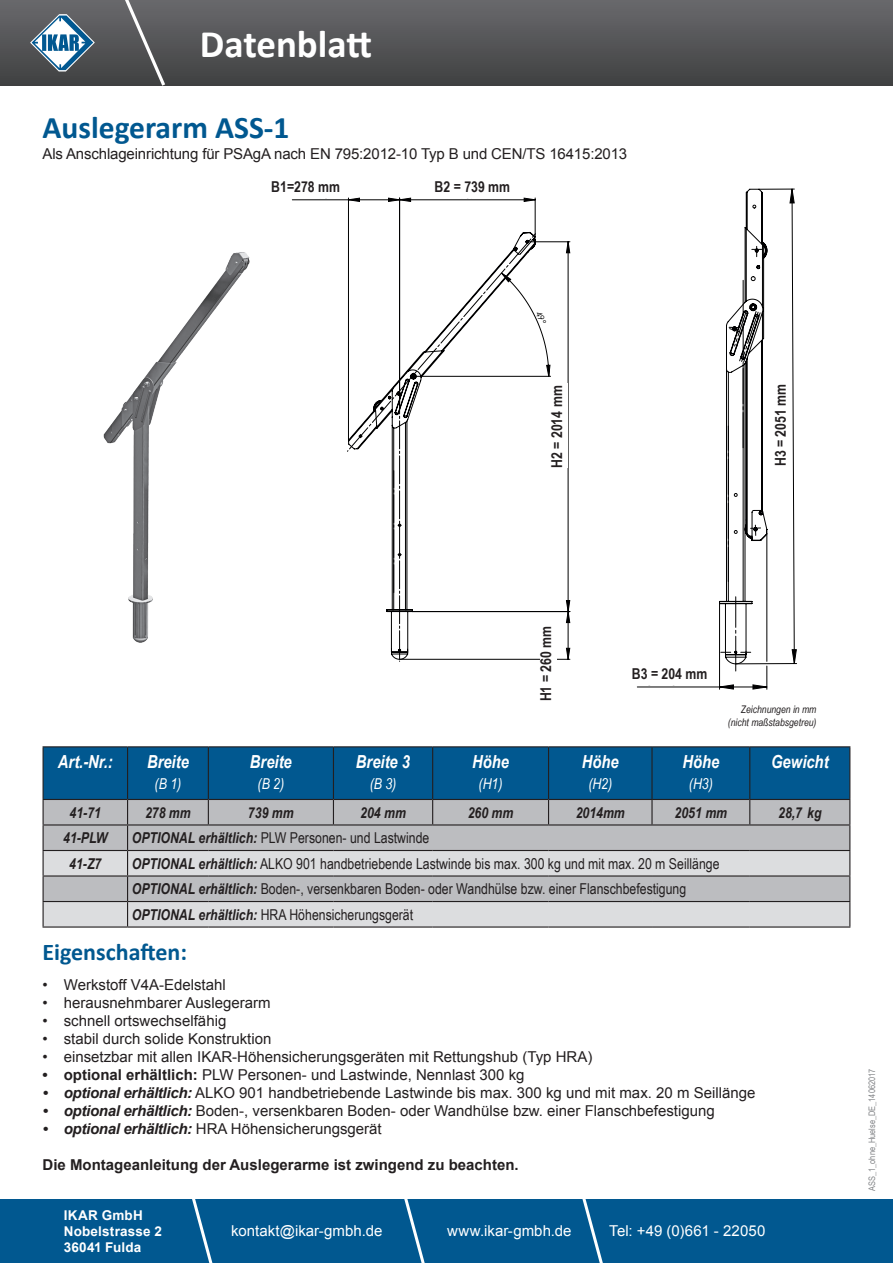
<style>
.page{position:relative;width:893px;height:1263px;background:#fff}
.page>*{position:absolute;margin:0;border:0;box-sizing:border-box;transform-origin:0 0}
.t1{font:700 39px "Calibri";color:#fff}
.t2{font:700 31.5px "Calibri";color:#015890}
.t3{font:700 24px "Calibri";color:#015890}
.t4{font:italic 700 18px "Arial Narrow";color:#fff}
.t5{font:15px "Arial";color:#231f20}
.t6{font:15px/25.5px "Arial Narrow";color:#231f20}
.t7{font:700 15px "Arial";color:#231f20}
.t8{font:15px "Arial";color:#fff}
.t9{font:italic 700 15px "Arial Narrow";color:#231f20}
.t10{font:700 15px "Arial Narrow";color:#231f20}
.t11{font:italic 15px "Arial Narrow";color:#fff}
.t12{font:700 13.5px/16.2px "Arial";letter-spacing:.015em;color:#fff}
.t13{font:10.8px "Century Gothic";letter-spacing:-.005em;color:#000001}
.t14{font:italic 10.5px/12.6px "Arial Narrow";color:#231f20;text-align:right}
.t15{font:9px "Arial Narrow";color:#808285}
.t16{font:8.55px "Century Gothic";color:#000001}
.s1{font-weight:700;font-style:italic}
.s2{font-weight:700}
</style>
<div class="page">
<div style="left:0;top:0;width:893px;height:85px;background:linear-gradient(to bottom,#69696c,#404142)"></div>
<svg style="left:117px;top:0;width:51px;height:86px;background:#5f6061"></svg>
<svg style="left:30px;top:14px;width:65px;height:58px"></svg>
<div style="left:0;top:1199px;width:893px;height:64px;background:#015890"></div>
<svg style="left:192px;top:1199px;width:21px;height:64px"></svg>
<svg style="left:404px;top:1199px;width:21px;height:64px"></svg>
<svg style="left:582px;top:1199px;width:21px;height:64px"></svg>
<img style="left:103px;top:252px;width:147px;height:391px">
<svg style="left:43px;top:747px;width:807px;height:179px;background:#8aa4b6"></svg>
<hr style="left:43px;top:746px;width:85px;height:1px;background:#231f20">
<hr style="left:43px;top:747px;width:1px;height:52px;background:#231f20">
<hr style="left:128px;top:746px;width:80px;height:1px;background:#231f20">
<hr style="left:127px;top:747px;width:1px;height:52px;background:#231f20">
<hr style="left:208px;top:746px;width:125px;height:1px;background:#231f20">
<hr style="left:208px;top:747px;width:1px;height:52px;background:#231f20">
<hr style="left:333px;top:746px;width:100px;height:1px;background:#231f20">
<hr style="left:333px;top:747px;width:1px;height:52px;background:#231f20">
<hr style="left:433px;top:746px;width:116px;height:1px;background:#231f20">
<hr style="left:432px;top:747px;width:1px;height:52px;background:#231f20">
<hr style="left:549px;top:746px;width:103px;height:1px;background:#231f20">
<hr style="left:548px;top:747px;width:1px;height:52px;background:#231f20">
<hr style="left:652px;top:746px;width:98px;height:1px;background:#231f20">
<hr style="left:651px;top:747px;width:2px;height:52px;background:#231f20">
<hr style="left:750px;top:746px;width:100px;height:1px;background:#231f20">
<hr style="left:749px;top:747px;width:1px;height:52px;background:#231f20">
<hr style="left:849px;top:747px;width:1px;height:52px;background:#231f20">
<hr style="left:43px;top:799px;width:85px;height:1px;background:#231f20">
<hr style="left:128px;top:799px;width:80px;height:1px;background:#231f20">
<hr style="left:208px;top:799px;width:125px;height:1px;background:#231f20">
<hr style="left:333px;top:799px;width:100px;height:1px;background:#231f20">
<hr style="left:433px;top:799px;width:116px;height:1px;background:#231f20">
<hr style="left:549px;top:799px;width:103px;height:1px;background:#231f20">
<hr style="left:652px;top:799px;width:98px;height:1px;background:#231f20">
<hr style="left:750px;top:799px;width:100px;height:1px;background:#231f20">
<hr style="left:43px;top:875px;width:85px;height:1px;background:#231f20">
<hr style="left:128px;top:875px;width:80px;height:1px;background:#231f20">
<hr style="left:208px;top:875px;width:125px;height:1px;background:#231f20">
<hr style="left:333px;top:875px;width:100px;height:1px;background:#231f20">
<hr style="left:433px;top:875px;width:116px;height:1px;background:#231f20">
<hr style="left:549px;top:875px;width:103px;height:1px;background:#231f20">
<hr style="left:652px;top:875px;width:98px;height:1px;background:#231f20">
<hr style="left:750px;top:875px;width:100px;height:1px;background:#231f20">
<hr style="left:43px;top:901px;width:85px;height:1px;background:#231f20">
<hr style="left:128px;top:901px;width:80px;height:1px;background:#231f20">
<hr style="left:208px;top:901px;width:125px;height:1px;background:#231f20">
<hr style="left:333px;top:901px;width:100px;height:1px;background:#231f20">
<hr style="left:433px;top:901px;width:116px;height:1px;background:#231f20">
<hr style="left:549px;top:901px;width:103px;height:1px;background:#231f20">
<hr style="left:652px;top:901px;width:98px;height:1px;background:#231f20">
<hr style="left:750px;top:901px;width:100px;height:1px;background:#231f20">
<hr style="left:43px;top:926px;width:85px;height:1px;background:#231f20">
<hr style="left:128px;top:926px;width:80px;height:1px;background:#231f20">
<hr style="left:208px;top:926px;width:125px;height:1px;background:#231f20">
<hr style="left:333px;top:926px;width:100px;height:1px;background:#231f20">
<hr style="left:433px;top:926px;width:116px;height:1px;background:#231f20">
<hr style="left:549px;top:926px;width:103px;height:1px;background:#231f20">
<hr style="left:652px;top:926px;width:98px;height:1px;background:#231f20">
<hr style="left:750px;top:926px;width:100px;height:1px;background:#231f20">
<hr style="left:417px;top:376px;width:134px;height:1px;background:#000001">
<hr style="left:535px;top:198px;width:1px;height:39px;background:#000001">
<hr style="left:399px;top:198px;width:1px;height:208px;background:#000001">
<hr style="left:348px;top:198px;width:1px;height:242px;background:#000001">
<hr style="left:292px;top:200px;width:56px;height:1px;background:#000001">
<hr style="left:527px;top:242px;width:43px;height:1px;background:#000001">
<hr style="left:412px;top:611px;width:158px;height:1px;background:#000001">
<hr style="left:400px;top:659px;width:170px;height:1px;background:#000001">
<svg style="left:349px;top:198px;width:186px;height:4px"></svg>
<svg style="left:566px;top:242px;width:4px;height:417px"></svg>
<hr style="left:637px;top:687px;width:82px;height:1px;background:#000001">
<svg style="left:718px;top:188px;width:79px;height:501px"></svg>
<div style="left:551px;top:383px;width:17px;height:85px;background:#fff"></div>
<div style="left:540px;top:617px;width:17px;height:84px;background:#fff"></div>
<div style="left:775px;top:375px;width:17px;height:91px;background:#fff"></div>
<svg style="left:347px;top:233px;width:203px;height:428px"></svg>
<h1 class="t1" style="left:200px;top:19px;width:174px">Datenblatt</h1>
<h1 class="t1" style="left:346px;top:19px;width:27px">t</h1>
<h2 class="t2" style="left:43px;top:108px;width:248px">Auslegerarm ASS-1</h2>
<p class="t5" style="left:43px;top:144px;width:586px">Als Anschlageinrichtung für PSAgA nach EN 795:2012-10 Typ B und CEN/TS 16415:2013</p>
<p class="t10" style="left:271px;top:175px;width:70px">B1=278 mm</p>
<p class="t10" style="left:435px;top:175px;width:77px">B2 = 739 mm</p>
<p class="t16" style="left:295px;top:189px;width:54px">B1 = 278 mm</p>
<p class="t16" style="left:441px;top:189px;width:54px">B2 = 739 mm</p>
<p class="t10" style="left:545px;top:468px;width:84px;rotate:-90deg">H2 = 2014 mm</p>
<p class="t16" style="left:557px;top:456px;width:59px;rotate:-90deg">H2 = 2014 mm</p>
<p class="t13" style="left:779px;top:450px;width:75px;rotate:-90deg">H3 = 2051 mm</p>
<p class="t10" style="left:769px;top:466px;width:84px;rotate:-90deg">H3 = 2051 mm</p>
<p class="t4" style="left:58px;top:748px;width:56px">Art.-Nr.:</p>
<p class="t4" style="left:147px;top:748px;width:43px">Breite</p>
<p class="t11" style="left:155px;top:774px;width:28px">(B 1)</p>
<p class="t4" style="left:250px;top:748px;width:43px">Breite</p>
<p class="t11" style="left:258px;top:774px;width:28px">(B 2)</p>
<p class="t4" style="left:356px;top:748px;width:56px">Breite 3</p>
<p class="t11" style="left:370px;top:774px;width:28px">(B 3)</p>
<p class="t4" style="left:472px;top:748px;width:38px">Höhe</p>
<p class="t11" style="left:479px;top:774px;width:25px">(H1)</p>
<p class="t10" style="left:534px;top:701px;width:77px;rotate:-90deg">H1 = 260 mm</p>
<p class="t4" style="left:582px;top:748px;width:38px">Höhe</p>
<p class="t11" style="left:588px;top:774px;width:25px">(H2)</p>
<p class="t10" style="left:632px;top:662px;width:77px">B3 = 204 mm</p>
<p class="t13" style="left:640px;top:673px;width:67px">B3 = 204 mm</p>
<p class="t14" style="left:728px;top:703px;width:90px">Zeichnungen in mm (nicht maßstabsgetreu)</p>
<p class="t4" style="left:682px;top:748px;width:38px">Höhe</p>
<p class="t11" style="left:689px;top:774px;width:25px">(H3)</p>
<p class="t4" style="left:771px;top:748px;width:59px">Gewicht</p>
<p class="t9" style="left:70px;top:801px;width:33px">41-71</p>
<p class="t9" style="left:145px;top:801px;width:47px">278 mm</p>
<p class="t9" style="left:248px;top:801px;width:47px">739 mm</p>
<p class="t9" style="left:360px;top:801px;width:47px">204 mm</p>
<p class="t9" style="left:468px;top:801px;width:47px">260 mm</p>
<p class="t9" style="left:576px;top:801px;width:51px">2014mm</p>
<p class="t9" style="left:675px;top:801px;width:54px">2051 mm</p>
<p class="t9" style="left:778px;top:801px;width:45px">28,7 kg</p>
<p class="t9" style="left:63px;top:826px;width:46px">41-PLW</p>
<p class="t6" style="left:132px;top:825px;width:299px"><span class="s1">OPTIONAL erhältlich:</span> PLW Personen- und Lastwinde</p>
<p class="t9" style="left:69px;top:852px;width:34px">41-Z7</p>
<p class="t6" style="left:132px;top:850px;width:589px"><span class="s1">OPTIONAL erhältlich:</span> ALKO 901 handbetriebende Lastwinde bis max. 300 kg und mit max. 20 m Seillänge<br><span class="s1">OPTIONAL erhältlich:</span> Boden-, versenkbaren Boden- oder Wandhülse bzw. einer Flanschbefestigung<br><span class="s1">OPTIONAL erhältlich:</span> HRA Höhensicherungsgerät</p>
<h3 class="t3" style="left:43px;top:937px;width:146px">Eigenschaften:</h3>
<p class="t5" style="left:43px;top:975px;width:185px">• Werkstoff V4A-Edelstahl</p>
<p class="t5" style="left:43px;top:993px;width:230px">• herausnehmbarer Auslegerarm</p>
<p class="t5" style="left:43px;top:1011px;width:185px">• schnell ortswechselfähig</p>
<p class="t5" style="left:43px;top:1029px;width:230px">• stabil durch solide Konstruktion</p>
<p class="t5" style="left:43px;top:1047px;width:551px">• einsetzbar mit allen IKAR-Höhensicherungsgeräten mit Rettungshub (Typ HRA)</p>
<p class="t5" style="left:43px;top:1065px;width:483px"><span class="s2">• optional erhältlich:</span> PLW Personen- und Lastwinde, Nennlast 300 kg</p>
<p class="t5" style="left:43px;top:1083px;width:714px"><span class="s1">• optional erhältlich:</span> ALKO 901 handbetriebende Lastwinde bis max. 300 kg und mit max. 20 m Seillänge</p>
<p class="t5" style="left:43px;top:1101px;width:674px"><span class="s1">• optional erhältlich:</span> Boden-, versenkbaren Boden- oder Wandhülse bzw. einer Flanschbefestigung</p>
<p class="t5" style="left:43px;top:1119px;width:341px"><span class="s1">• optional erhältlich:</span> HRA Höhensicherungsgerät</p>
<p class="t7" style="left:43px;top:1155px;width:478px">Die Montageanleitung der Auslegerarme ist zwingend zu beachten.</p>
<p class="t12" style="left:64px;top:1207px;width:100px">IKAR GmbH<br>Nobelstrasse 2<br>36041 Fulda</p>
<p class="t8" style="left:231px;top:1221px;width:153px">kontakt@ikar-gmbh.de</p>
<p class="t8" style="left:447px;top:1221px;width:126px">www.ikar-gmbh.de</p>
<p class="t8" style="left:609px;top:1221px;width:158px">Tel: +49 (0)661 - 22050</p>
<p class="t15" style="left:865px;top:1191px;width:123px;rotate:-90deg">ASS_1_ohne_Huelse_DE_14062017</p>
</div>
